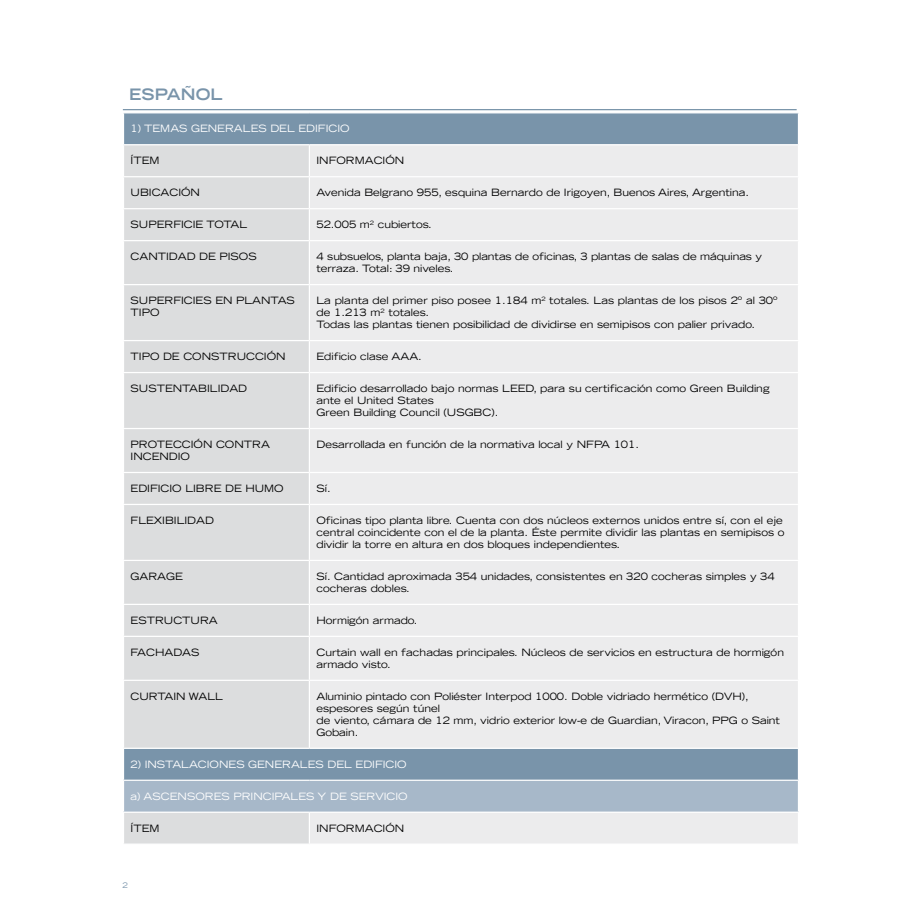
<style>
.page{position:relative;width:922px;height:922px;background:#fff}
.page>*{position:absolute;margin:0;border:0;box-sizing:border-box;transform-origin:0 0}
.t1{font:700 expanded 15.62px "Trade Gothic LH";letter-spacing:.01em;color:#7994aa}
.t2{font:expanded 10px/12px "Trade Gothic LH";color:#000}
.t3{font:expanded 10px "Trade Gothic LH";color:#fff}
.t4{font:expanded 7.5px "Trade Gothic LH";color:#7994aa}
</style>
<div class="page">
<div style="left:124px;top:113px;width:673px;height:31px;background:#7994aa"></div>
<div style="left:124px;top:145px;width:185px;height:698px;background:#dcddde"></div>
<div style="left:309px;top:145px;width:488px;height:698px;background:#ececed"></div>
<div style="left:123px;top:780px;width:675px;height:32px;background:#a7b8c9"></div>
<hr style="left:123px;top:176px;width:186px;height:1px;background:#fff">
<hr style="left:123px;top:208px;width:186px;height:1px;background:#fff">
<hr style="left:123px;top:240px;width:186px;height:1px;background:#fff">
<hr style="left:123px;top:284px;width:186px;height:1px;background:#fff">
<hr style="left:123px;top:340px;width:186px;height:1px;background:#fff">
<hr style="left:123px;top:372px;width:186px;height:1px;background:#fff">
<hr style="left:123px;top:428px;width:186px;height:1px;background:#fff">
<hr style="left:123px;top:471px;width:186px;height:2px;background:#fff">
<hr style="left:123px;top:503px;width:186px;height:2px;background:#fff">
<hr style="left:123px;top:559px;width:186px;height:2px;background:#fff">
<hr style="left:123px;top:603px;width:186px;height:2px;background:#fff">
<hr style="left:123px;top:635px;width:186px;height:1px;background:#fff">
<hr style="left:123px;top:679px;width:186px;height:1px;background:#fff">
<hr style="left:309px;top:145px;width:1px;height:31px;background:#fff">
<hr style="left:309px;top:177px;width:1px;height:31px;background:#fff">
<hr style="left:309px;top:209px;width:1px;height:31px;background:#fff">
<hr style="left:309px;top:241px;width:1px;height:43px;background:#fff">
<hr style="left:309px;top:285px;width:1px;height:55px;background:#fff">
<hr style="left:309px;top:341px;width:1px;height:31px;background:#fff">
<hr style="left:309px;top:373px;width:1px;height:55px;background:#fff">
<hr style="left:309px;top:429px;width:1px;height:42px;background:#fff">
<hr style="left:309px;top:473px;width:1px;height:30px;background:#fff">
<hr style="left:309px;top:505px;width:1px;height:54px;background:#fff">
<hr style="left:309px;top:561px;width:1px;height:42px;background:#fff">
<hr style="left:309px;top:605px;width:1px;height:30px;background:#fff">
<hr style="left:309px;top:636px;width:1px;height:43px;background:#fff">
<hr style="left:309px;top:680px;width:1px;height:67px;background:#fff">
<hr style="left:309px;top:176px;width:489px;height:1px;background:#fff">
<hr style="left:309px;top:208px;width:489px;height:1px;background:#fff">
<hr style="left:309px;top:240px;width:489px;height:1px;background:#fff">
<hr style="left:309px;top:284px;width:489px;height:1px;background:#fff">
<hr style="left:309px;top:340px;width:489px;height:1px;background:#fff">
<hr style="left:309px;top:372px;width:489px;height:1px;background:#fff">
<hr style="left:309px;top:428px;width:489px;height:1px;background:#fff">
<hr style="left:309px;top:471px;width:489px;height:2px;background:#fff">
<hr style="left:309px;top:503px;width:489px;height:2px;background:#fff">
<hr style="left:309px;top:559px;width:489px;height:2px;background:#fff">
<hr style="left:309px;top:603px;width:489px;height:2px;background:#fff">
<hr style="left:309px;top:635px;width:489px;height:1px;background:#fff">
<hr style="left:309px;top:679px;width:489px;height:1px;background:#fff">
<hr style="left:123px;top:780px;width:1px;height:31px;background:#fff">
<hr style="left:797px;top:780px;width:1px;height:31px;background:#fff">
<hr style="left:309px;top:811px;width:489px;height:1px;background:#fff">
<hr style="left:123px;top:811px;width:186px;height:1px;background:#fff">
<hr style="left:309px;top:812px;width:1px;height:31px;background:#fff">
<hr style="left:123px;top:747px;width:186px;height:1px;background:#fff">
<hr style="left:309px;top:747px;width:489px;height:1px;background:#fff">
<hr style="left:123px;top:779px;width:186px;height:1px;background:#fff">
<hr style="left:309px;top:779px;width:489px;height:1px;background:#fff">
<hr style="left:123px;top:109px;width:673px;height:1px;background:#7994aa">
<h1 class="t1" style="left:129px;top:84px;width:95px">ESPAÑOL</h1>
<p class="t3" style="left:130px;top:122px;width:220px">1) TEMAS GENERALES DEL EDIFICIO</p>
<p class="t2" style="left:130px;top:154px;width:30px">ÍTEM</p>
<p class="t2" style="left:316px;top:154px;width:89px">INFORMACIÓN</p>
<p class="t2" style="left:130px;top:186px;width:71px">UBICACIÓN</p>
<p class="t2" style="left:316px;top:186px;width:434px">Avenida Belgrano 955, esquina Bernardo de Irigoyen, Buenos Aires, Argentina.</p>
<p class="t2" style="left:130px;top:218px;width:118px">SUPERFICIE TOTAL</p>
<p class="t2" style="left:316px;top:218px;width:117px">52.005 m<sup>2</sup> cubiertos.</p>
<p class="t2" style="left:130px;top:250px;width:128px">CANTIDAD DE PISOS</p>
<p class="t2" style="left:316px;top:250px;width:447px">4 subsuelos, planta baja, 30 plantas de oficinas, 3 plantas de salas de máquinas y terraza. Total: 39 niveles.</p>
<p class="t2" style="left:130px;top:294px;width:166px">SUPERFICIES EN PLANTAS<br>TIPO</p>
<p class="t2" style="left:316px;top:294px;width:462px">La planta del primer piso posee 1.184 m<sup>2</sup> totales. Las plantas de los pisos 2º al 30º de 1.213 m<sup>2</sup> totales.<br>Todas las plantas tienen posibilidad de dividirse en semipisos con palier privado.</p>
<p class="t2" style="left:130px;top:350px;width:156px">TIPO DE CONSTRUCCIÓN</p>
<p class="t2" style="left:316px;top:350px;width:107px">Edificio clase AAA.</p>
<p class="t2" style="left:130px;top:382px;width:118px">SUSTENTABILIDAD</p>
<p class="t2" style="left:316px;top:382px;width:454px">Edificio desarrollado bajo normas LEED, para su certificación como Green Building ante el United States<br>Green Building Council (USGBC).</p>
<p class="t2" style="left:130px;top:438px;width:141px">PROTECCIÓN CONTRA<br>INCENDIO</p>
<p class="t2" style="left:316px;top:438px;width:324px">Desarrollada en función de la normativa local y NFPA 101.</p>
<p class="t2" style="left:130px;top:482px;width:155px">EDIFICIO LIBRE DE HUMO</p>
<p class="t2" style="left:316px;top:482px;width:16px">Sí.</p>
<p class="t2" style="left:130px;top:514px;width:85px">FLEXIBILIDAD</p>
<p class="t2" style="left:316px;top:514px;width:469px">Oficinas tipo planta libre. Cuenta con dos núcleos externos unidos entre sí, con el eje central coincidente con el de la planta. Éste permite dividir las plantas en semipisos o dividir la torre en altura en dos bloques independientes.</p>
<p class="t2" style="left:130px;top:570px;width:54px">GARAGE</p>
<p class="t2" style="left:316px;top:570px;width:459px">Sí. Cantidad aproximada 354 unidades, consistentes en 320 cocheras simples y 34 cocheras dobles.</p>
<p class="t2" style="left:130px;top:614px;width:89px">ESTRUCTURA</p>
<p class="t2" style="left:316px;top:614px;width:102px">Hormigón armado.</p>
<p class="t2" style="left:130px;top:646px;width:70px">FACHADAS</p>
<p class="t2" style="left:316px;top:646px;width:469px">Curtain wall en fachadas principales. Núcleos de servicios en estructura de hormigón armado visto.</p>
<p class="t2" style="left:130px;top:690px;width:94px">CURTAIN WALL</p>
<p class="t2" style="left:316px;top:690px;width:465px">Aluminio pintado con Poliéster Interpod 1000. Doble vidriado hermético (DVH), espesores según túnel<br>de viento, cámara de 12 mm, vidrio exterior low-e de Guardian, Viracon, PPG o Saint Gobain.</p>
<p class="t3" style="left:130px;top:757px;width:277px">2) INSTALACIONES GENERALES DEL EDIFICIO</p>
<p class="t3" style="left:130px;top:789px;width:278px">a) ASCENSORES PRINCIPALES Y DE SERVICIO</p>
<p class="t2" style="left:130px;top:821px;width:30px">ÍTEM</p>
<p class="t2" style="left:316px;top:821px;width:89px">INFORMACIÓN</p>
<p class="t4" style="left:122px;top:880px;width:7px">2</p>
</div>
